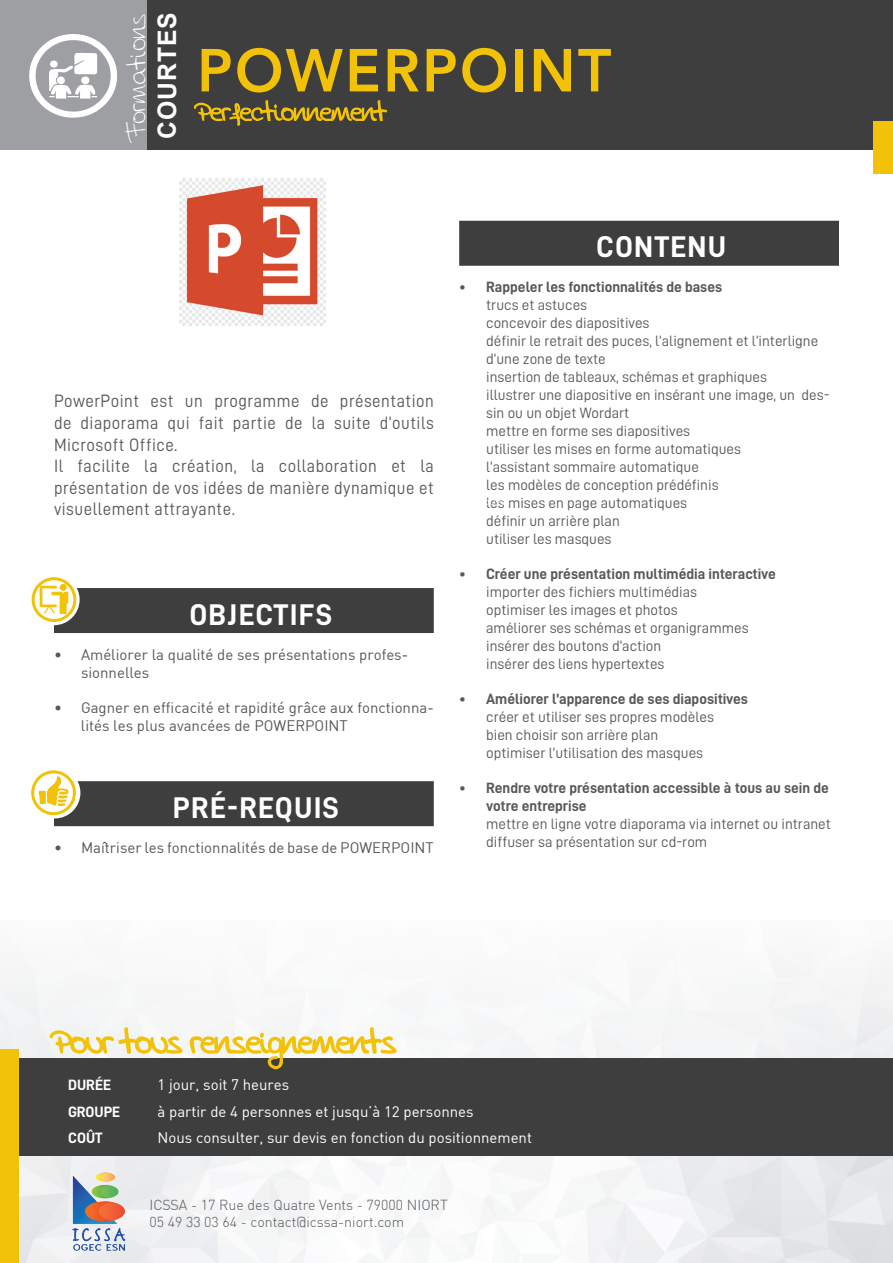
<style>
.page{position:relative;width:893px;height:1263px;background:#fff}
.page>*{position:absolute;margin:0;border:0;box-sizing:border-box;transform-origin:0 0}
.t1{font:800 60px "Avenir";letter-spacing:.04em;color:#f2c209}
.t2{font:30px "D DIN Bold";letter-spacing:.04em;color:#fff}
.t3{font:700 25.5px "Arial";letter-spacing:.04em;color:#fff}
.t4{font:24px "Aida Scrap Rounded";color:#fff}
.t5{font:18px/21.6px "D DIN";letter-spacing:.03em;color:#57585a;scale:.93 1}
.t6{font:15px/18px "D DIN";color:#57585a}
.t7{font:15px/18px "DIN";color:#57585a}
.t8{font:15px/18px "D DIN Bold";color:#57585a}
.t9{font:15px "DIN";color:#fff}
.t10{font:15px "D DIN Bold";color:#fff}
.t11{font:300 14.25px/17.1px "DIN";color:#57585a}
</style>
<div class="page">
<img style="left:0;top:963px;width:893px;height:300px">
<div style="left:146px;top:0;width:747px;height:150px;background:#3e3e3f"></div>
<div style="left:54px;top:588px;width:380px;height:45px;background:#3e3e3f"></div>
<div style="left:54px;top:781px;width:380px;height:45px;background:#3e3e3f"></div>
<div style="left:0;top:0;width:146px;height:150px;background:#9d9fa2"></div>
<svg style="left:193px;top:100px;width:194px;height:26px"></svg>
<div style="left:459px;top:221px;width:380px;height:45px;background:#3e3e3f"></div>
<svg style="left:29px;top:34px;width:89px;height:84px"></svg>
<div style="left:873px;top:121px;width:20px;height:52px;background:#f2c209"></div>
<svg style="left:28px;top:574px;width:52px;height:51px"></svg>
<div style="left:32px;top:577px;width:44px;height:45px;border:3px solid #f2c209;border-radius:50%"></div>
<div style="left:60px;top:584px;width:7px;height:7px;background:#f2c209;border-radius:50%"></div>
<svg style="left:40px;top:586px;width:28px;height:28px"></svg>
<div style="left:17px;top:1058px;width:876px;height:97px;background:#3e3e3f"></div>
<svg style="left:0;top:1026px;width:398px;height:44px"></svg>
<svg style="left:29px;top:767px;width:51px;height:51px"></svg>
<div style="left:31px;top:770px;width:45px;height:45px;border:3px solid #f2c209;border-radius:50%"></div>
<svg style="left:39px;top:776px;width:31px;height:31px"></svg>
<div style="left:0;top:1049px;width:19px;height:214px;background:#f2c209"></div>
<img style="left:73px;top:1173px;width:53px;height:79px">
<img style="left:179px;top:179px;width:147px;height:147px">
<h3 class="t4" style="left:123px;top:137px;width:125px;rotate:-90deg">Formations</h3>
<h3 class="t3" style="left:153px;top:139px;width:128px;rotate:-90deg">courtes</h3>
<h1 class="t1" style="left:197px;top:24px;width:416px">POWERPOINT</h1>
<p class="t5" style="left:54px;top:390px;width:410px">PowerPoint est un programme de présentation de diaporama qui fait partie de la suite d’outils Microsoft Office.<br>Il facilite la création, la collaboration et la présentation de vos idées de manière dynamique et visuellement attrayante.</p>
<h2 class="t2" style="left:190px;top:598px;width:144px">OBJECTIFS</h2>
<p class="t7" style="left:81px;top:645px;width:329px;text-indent:-27px">• Améliorer la qualité de ses présentations profes&shy;sionnelles</p>
<p class="t7" style="left:81px;top:698px;width:354px;text-indent:-27px">• Gagner en efficacité et rapidité grâce aux fonctionna&shy;lités les plus avancées de POWERPOINT</p>
<h2 class="t2" style="left:173px;top:791px;width:168px">PRÉ-REQUIS</h2>
<p class="t7" style="left:54px;top:838px;width:381px">• Maîtriser les fonctionnalités de base de POWERPOINT</p>
<h2 class="t2" style="left:596px;top:230px;width:132px">CONTENU</h2>
<p class="t8" style="left:459px;top:278px;width:265px">• Rappeler les fonctionnalités de bases</p>
<p class="t6" style="left:486px;top:296px;width:345px">trucs et astuces<br>concevoir des diapositives<br>définir le retrait des puces, l’alignement et l’interligne d’une zone de texte<br>insertion de tableaux, schémas et graphiques<br>illustrer une diapositive en insérant une image, un des&shy;sin ou un objet Wordart<br>mettre en forme ses diapositives<br>utiliser les mises en forme automatiques<br>l’assistant sommaire automatique<br>les modèles de conception prédéfinis<br>les mises en page automatiques<br>définir un arrière plan<br>utiliser les masques</p>
<p class="t8" style="left:459px;top:565px;width:318px">• Créer une présentation multimédia interactive</p>
<p class="t6" style="left:486px;top:583px;width:264px">importer des fichiers multimédias optimiser les images et photos<br>améliorer ses schémas et organigrammes insérer des boutons d’action<br>insérer des liens hypertextes</p>
<p class="t8" style="left:459px;top:690px;width:290px">• Améliorer l’apparence de ses diapositives</p>
<p class="t6" style="left:486px;top:708px;width:229px">créer et utiliser ses propres modèles bien choisir son arrière plan optimiser l’utilisation des masques</p>
<p class="t8" style="left:486px;top:779px;width:344px;text-indent:-27px">• Rendre votre présentation accessible à tous au sein de votre entreprise</p>
<p class="t6" style="left:486px;top:815px;width:346px">mettre en ligne votre diaporama via internet ou intranet diffuser sa présentation sur cd-rom</p>
<p class="t10" style="left:68px;top:1077px;width:45px">DURÉE</p>
<p class="t9" style="left:158px;top:1076px;width:133px">1 jour, soit 7 heures</p>
<p class="t10" style="left:68px;top:1103px;width:19px">Groupe</p>
<p class="t9" style="left:158px;top:1102px;width:318px">à partir de 4 personnes et jusqu’à 12 personnes</p>
<p class="t10" style="left:68px;top:1130px;width:34px">Coût</p>
<p class="t9" style="left:158px;top:1129px;width:376px">Nous consulter, sur devis en fonction du positionnement</p>
<p class="t11" style="left:149px;top:1196px;width:300px">ICSSA - 17 Rue des Quatre Vents - 79000 NIORT<br>05 49 33 03 64 - contact@icssa-niort.com</p>
</div>
